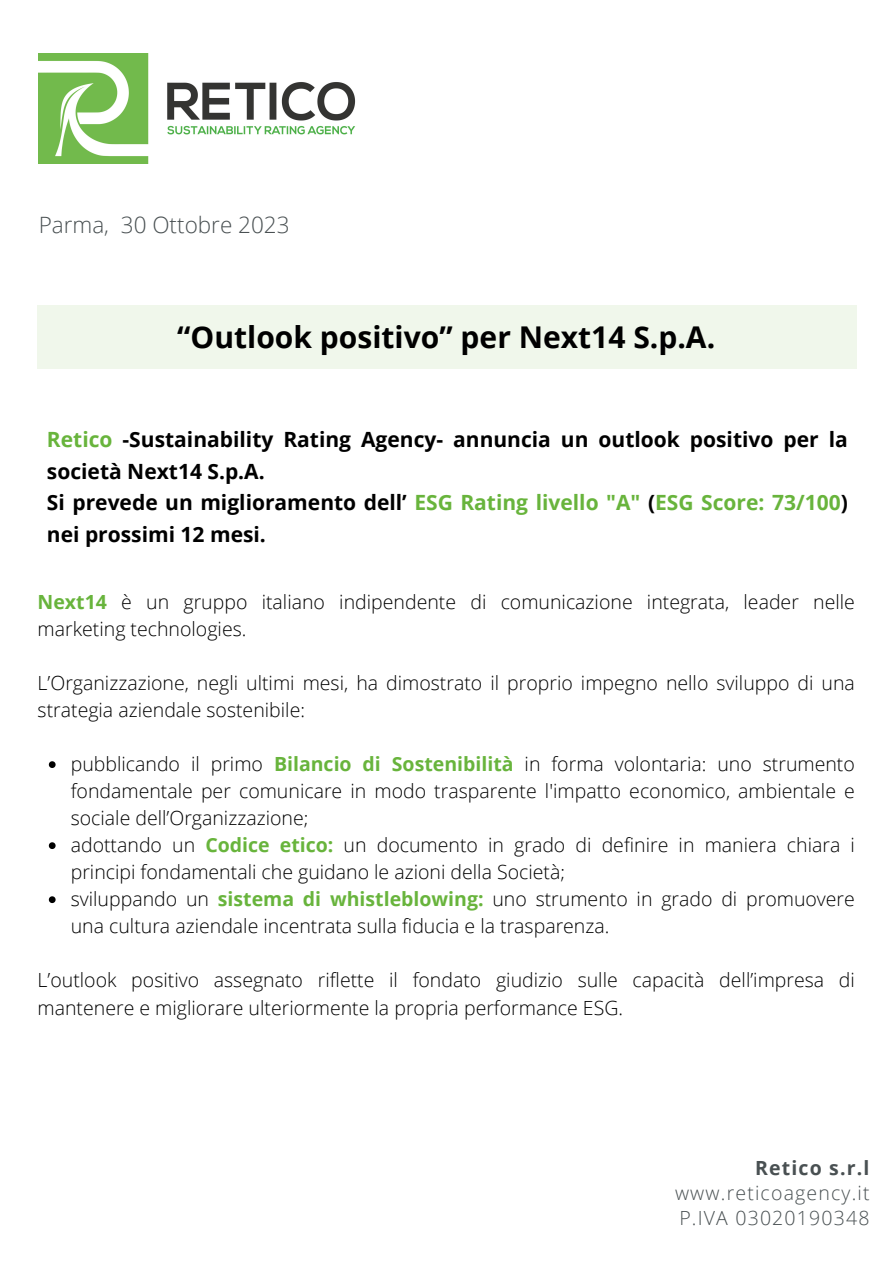
<style>
.page{position:relative;width:894px;height:1264px;background:#fff}
.page>*{position:absolute;margin:0;border:0;box-sizing:border-box;transform-origin:0 0}
.t1{font:700 30px "Open Sans";color:#000}
.t2{font:300 22.5px "Open Sans";color:#495052}
.t3{font:700 21px/31.5px "Open Sans";color:#000}
.t4{font:300 19.5px/27px "Open Sans";color:#000}
.t5{font:300 19.5px "Open Sans";letter-spacing:.06em;color:#495052}
.t6{font:700 19.5px "Open Sans";letter-spacing:.06em;color:#495052}
.s1{color:#68b43c}
.s2{font-weight:700;color:#68b43c}
</style>
<div class="page">
<img style="left:39px;top:53px;width:317px;height:111px">
<div style="left:38px;top:305px;width:818px;height:63px;background:#f0f7eb"></div>
<svg style="left:49px;top:761px;width:7px;height:7px"></svg>
<svg style="left:49px;top:842px;width:7px;height:7px"></svg>
<svg style="left:49px;top:896px;width:7px;height:7px"></svg>
<p class="t2" style="left:39px;top:209px;width:252px">Parma, 30 Ottobre 2023</p>
<p class="t1" style="left:177px;top:316px;width:539px">“Outlook positivo” per Next14 S.p.A.</p>
<p class="t3" style="left:47px;top:423px;width:802px"><span class="s1">Retico</span> -Sustainability Rating Agency- annuncia un outlook positivo per la società Next14 S.p.A.</p>
<p class="t3" style="left:47px;top:486px;width:802px">Si prevede un miglioramento dell’ <span class="s1">ESG Rating livello "A"</span> (<span class="s1">ESG Score: 73/100</span>) nei prossimi 12 mesi.</p>
<p class="t4" style="left:38px;top:588px;width:818px"><span class="s2">Next14</span> è un gruppo italiano indipendente di comunicazione integrata, leader nelle marketing technologies.</p>
<p class="t4" style="left:38px;top:669px;width:818px">L’Organizzazione, negli ultimi mesi, ha dimostrato il proprio impegno nello sviluppo di una strategia aziendale sostenibile:</p>
<p class="t4" style="left:71px;top:750px;width:785px;text-align:justify">pubblicando il primo <span class="s2">Bilancio di Sostenibilità</span> in forma volontaria: uno strumento fondamentale per comunicare in modo trasparente l'impatto economico, ambientale e sociale dell’Organizzazione;</p>
<p class="t4" style="left:71px;top:831px;width:785px">adottando un <span class="s2">Codice etico:</span> un documento in grado di definire in maniera chiara i principi fondamentali che guidano le azioni della Società;</p>
<p class="t4" style="left:71px;top:885px;width:785px">sviluppando un <span class="s2">sistema di whistleblowing:</span> uno strumento in grado di promuovere una cultura aziendale incentrata sulla fiducia e la trasparenza.</p>
<p class="t4" style="left:38px;top:966px;width:818px">L’outlook positivo assegnato riflette il fondato giudizio sulle capacità dell’impresa di mantenere e migliorare ulteriormente la propria performance ESG.</p>
<p class="t6" style="left:754px;top:1154px;width:116px">Retico s.r.l</p>
<p class="t5" style="left:674px;top:1178px;width:196px">www.reticoagency.it</p>
<p class="t5" style="left:679px;top:1203px;width:192px">P.IVA 03020190348</p>
</div>
